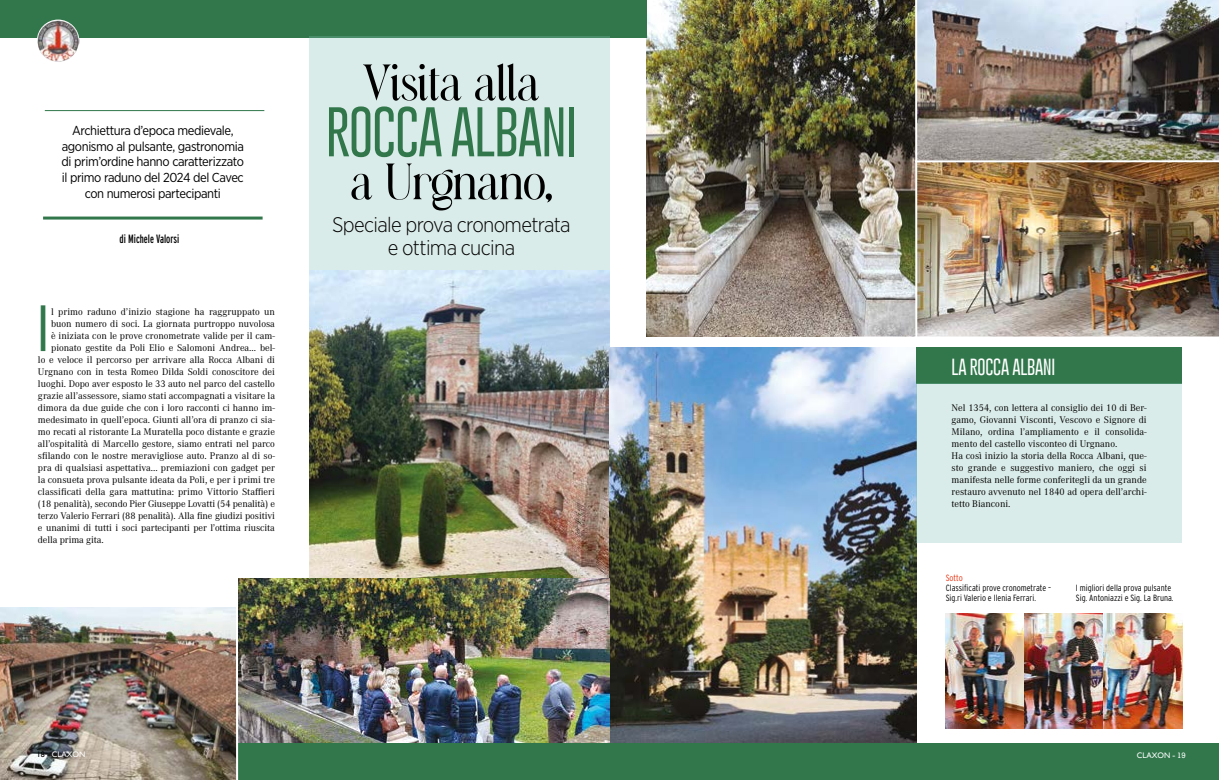
<style>
.page{position:relative;width:1219px;height:780px;background:#fff}
.page>*{position:absolute;margin:0;border:0;box-sizing:border-box;transform-origin:0 0}
.t1{font:51px "Casanova Serif Display Free Regula";letter-spacing:-.02em;color:#000}
.t2{font:100 51px "Gobold";letter-spacing:-.02em;color:#31774b}
.t3{font:100 47.5px "Gobold";color:#31774b}
.t4{font:300 21px/23px "Gotham Narrow";letter-spacing:-.03em;color:#000;text-align:center}
.t5{font:100 17px "Gobold";letter-spacing:-.01em;color:#fff}
.t6{font:13px/15.6px "Gotham Narrow";letter-spacing:-.03em;color:#000;text-align:center}
.t7{font:12px "Interstate Regular Comp";color:#000}
.t8{font:10px/12px "Corporate A";color:#000}
.t9{font:300 condensed 9px/10px "Interstate";color:#000}
.t10{font:300 condensed 9px "Interstate";letter-spacing:-.005em;color:#e63312}
.t11{font:8px "Gill Sans";color:#fff}
.s1{color:#000}
.s2{font-family:"Rockwell"}
</style>
<div class="page">
<img style="left:309px;top:270px;width:300px;height:308px">
<img style="left:609px;top:347px;width:307px;height:396px">
<img style="left:917px;top:162px;width:302px;height:174px">
<img style="left:646px;top:0;width:269px;height:336px">
<img style="left:0;top:608px;width:236px;height:172px">
<img style="left:238px;top:578px;width:371px;height:165px">
<div style="left:238px;top:743px;width:981px;height:37px;background:#31774b"></div>
<div style="left:0;top:0;width:646px;height:37px;background:#31774b"></div>
<img style="left:37px;top:20px;width:42px;height:42px;border-radius:21px">
<div style="left:916px;top:347px;width:266px;height:36px;background:#31774b"></div>
<div style="left:916px;top:383px;width:266px;height:160px;background:#daece9"></div>
<div style="left:309px;top:37px;width:300px;height:233px;background:#daece9"></div>
<hr style="left:45px;top:110px;width:219px;height:1px;background:#31774b">
<hr style="left:43px;top:216px;width:220px;height:3px;background:#31774b">
<img style="left:917px;top:0;width:302px;height:160px">
<img style="left:946px;top:613px;width:236px;height:115px">
<h3 class="t6" style="left:62px;top:123px;width:184px">Archiettura d’epoca medievale, agonismo al pulsante, gastronomia di prim’ordine hanno caratterizzato il primo raduno del 2024 del Cavec con numerosi partecipanti</h3>
<p class="t7" style="left:120px;top:232px;width:61px">di Michele Valorsi</p>
<h2 class="t3" style="left:38px;top:297px;width:12px">I</h2>
<p class="t8" style="left:51px;top:306px;width:225px">l primo raduno d’inizio stagione ha raggruppato un</p>
<p class="t8" style="left:51px;top:318px;width:225px">buon numero di soci. La giornata purtroppo nuvolosa</p>
<p class="t8" style="left:51px;top:330px;width:225px">è iniziata con le prove cronometrate valide per il cam-</p>
<p class="t8" style="left:51px;top:342px;width:225px">pionato gestite da Poli Elio e Salomoni Andrea... bel-</p>
<p class="t8" style="left:38px;top:354px;width:238px">lo e veloce il percorso per arrivare alla Rocca Albani di</p>
<p class="t8" style="left:38px;top:366px;width:239px">Urgnano con in testa Romeo Dilda Soldi conoscitore dei</p>
<p class="t8" style="left:38px;top:378px;width:239px">luoghi. Dopo aver esposto le 33 auto nel parco del castello</p>
<p class="t8" style="left:38px;top:390px;width:239px">grazie all’assessore, siamo stati accompagnati a visitare la</p>
<p class="t8" style="left:38px;top:402px;width:239px">dimora da due guide che con i loro racconti ci hanno im-</p>
<p class="t8" style="left:38px;top:414px;width:238px">medesimato in quell’epoca. Giunti all’ora di pranzo ci sia-</p>
<p class="t8" style="left:38px;top:426px;width:239px">mo recati al ristorante La Muratella poco distante e grazie</p>
<p class="t8" style="left:38px;top:438px;width:239px">all’ospitalità di Marcello gestore, siamo entrati nel parco</p>
<p class="t8" style="left:38px;top:450px;width:238px">sfilando con le nostre meravigliose auto. Pranzo al di so-</p>
<p class="t8" style="left:38px;top:462px;width:238px">pra di qualsiasi aspettativa... premiazioni con gadget per</p>
<p class="t8" style="left:38px;top:474px;width:239px">la consueta prova pulsante ideata da Poli, e per i primi tre</p>
<p class="t8" style="left:38px;top:486px;width:239px">classificati della gara mattutina: primo Vittorio Staffieri</p>
<p class="t8" style="left:38px;top:498px;width:239px">(18 penalità), secondo Pier Giuseppe Lovatti (54 penalità) e</p>
<p class="t8" style="left:38px;top:510px;width:238px">terzo Valerio Ferrari (88 penalità). Alla fine giudizi positivi</p>
<p class="t8" style="left:38px;top:522px;width:238px">e unanimi di tutti i soci partecipanti per l’ottima riuscita</p>
<p class="t8" style="left:38px;top:534px;width:67px">della prima gita.</p>
<h1 class="t1" style="left:363px;top:55px;width:179px">Visita alla</h1>
<h1 class="t2" style="left:326px;top:99px;width:253px">ROCCA ALBANI</h1>
<h1 class="t1" style="left:350px;top:154px;width:204px">a Urgnano,</h1>
<h3 class="t4" style="left:332px;top:213px;width:240px">Speciale prova cronometrata e ottima cucina</h3>
<h3 class="t5" style="left:952px;top:356px;width:105px">LA ROCCA ALBANI</h3>
<p class="t8" style="left:952px;top:402px;width:197px">Nel 1354, con lettera al consiglio dei 10 di Ber&shy;gamo, Giovanni Visconti, Vescovo e Signore di Milano, ordina l’ampliamento e il consolida&shy;mento del castello visconteo di Urgnano.<br>Ha così inizio la storia della Rocca Albani, que&shy;sto grande e suggestivo maniero, che oggi si manifesta nelle forme conferitegli da un grande restauro avvenuto nel 1840 ad opera dell’archi&shy;tetto Bianconi.</p>
<p class="t10" style="left:946px;top:572px;width:19px">Sotto</p>
<p class="t9" style="left:946px;top:582px;width:107px">Classificati prove cronometrate –<br>Sig.ri Valerio e Ilenia Ferrari.</p>
<p class="t9" style="left:1076px;top:582px;width:99px">I migliori della prova pulsante<br>Sig. Antoniazzi e Sig. La Bruna.</p>
<p class="t11" style="left:37px;top:749px;width:50px"><span class="s1">18 -</span> CLAXON</p>
<p class="t11" style="left:1137px;top:750px;width:50px">CLAXON <span class="s2">- 19</span></p>
</div>
